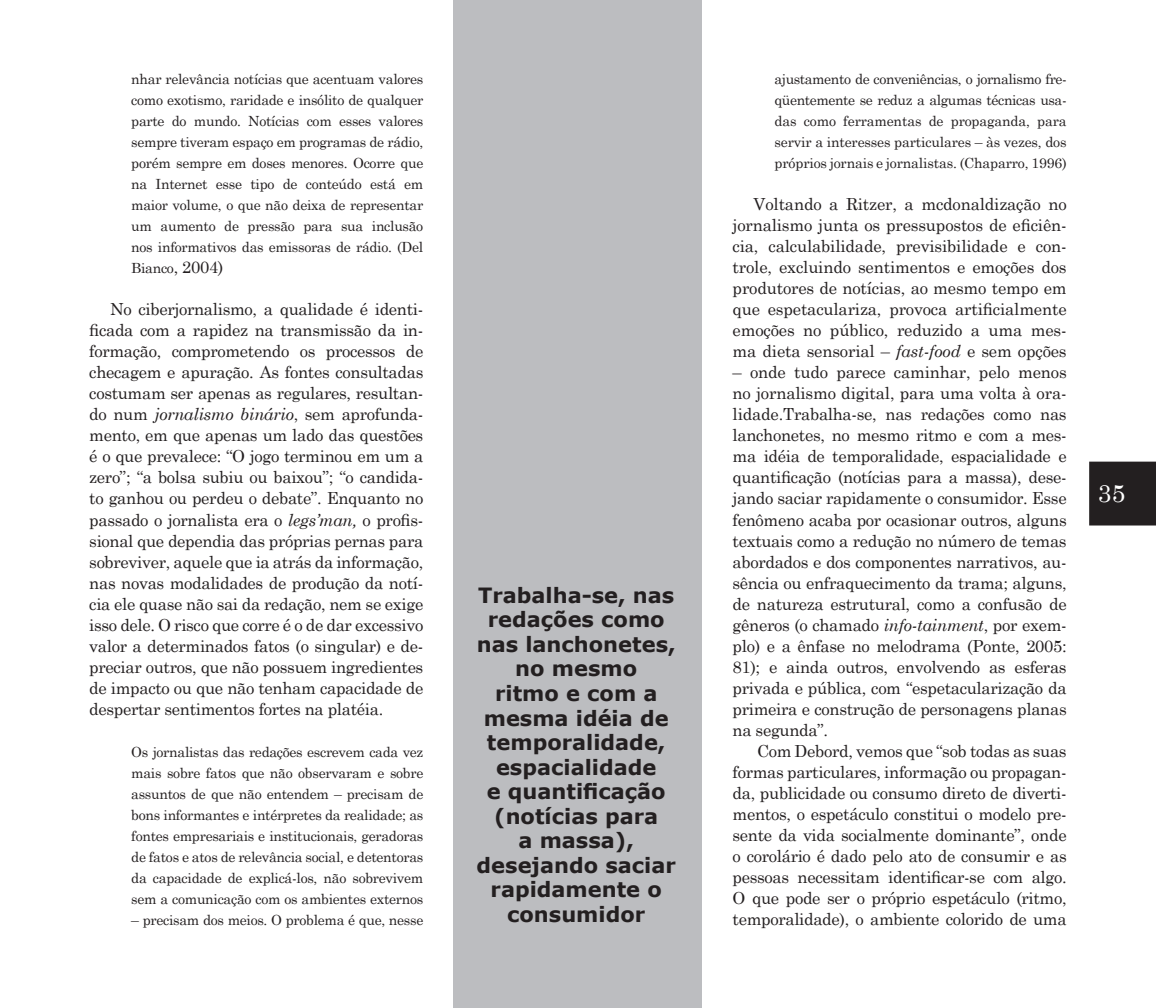
<style>
.page{position:relative;width:1156px;height:1008px;background:#fff}
.page>*{position:absolute;margin:0;border:0;box-sizing:border-box;transform-origin:0 0}
.t1{font:24.5px "Century Schoolbook";color:#fff}
.Body_Text_Indent_3{font:700 21px/24.5px "Verdana";color:#231f20;text-align:center}
.t2{font:16.62px/21px "Century Schoolbook";letter-spacing:-.02em;color:#231f20;text-align:justify}
.t3{font:14px/21px "Century Schoolbook";letter-spacing:-.02em;color:#231f20;text-align:justify}
.s1{font-size:16.62px}
.s2{font-style:italic}
</style>
<div class="page">
<div style="left:1089px;top:461px;width:67px;height:64px;background:#231f20"></div>
<div style="left:453px;top:0;width:248px;height:1007px;background:#bcbdc0"></div>
<p class="t3" style="left:131px;top:67px;width:294px">nhar relevância notícias que acentuam valores como exotismo, raridade e insólito de qualquer parte do mundo. Notícias com esses valores sempre tiveram espaço em programas de rádio, porém sempre em doses menores. Ocorre que na Internet esse tipo de conteúdo está em maior volume, o que não deixa de representar um aumento de pressão para sua inclusão nos informativos das emissoras de rádio. (Del Bianco<span class="s1">, 2004)</span></p>
<p class="t2" style="left:89px;top:297px;width:336px;text-indent:21px">No ciberjornalismo, a qualidade é identi&shy;ficada com a rapidez na transmissão da in&shy;formação, comprometendo os processos de checagem e apuração. As fontes consultadas costumam ser apenas as regulares, resultan&shy;do num <span class="s2">jornalismo binário</span>, sem aprofunda&shy;mento, em que apenas um lado das questões é o que prevalece: “O jogo terminou em um a zero”; “a bolsa subiu ou baixou”; “o candida&shy;to ganhou ou perdeu o debate”. Enquanto no passado o jornalista era o <span class="s2">legs’man,</span> o profis&shy;sional que dependia das próprias pernas para sobreviver, aquele que ia atrás da informação, nas novas modalidades de produção da notí&shy;cia ele quase não sai da redação, nem se exige isso dele. O risco que corre é o de dar excessivo valor a determinados fatos (o singular) e de&shy;preciar outros, que não possuem ingredientes de impacto ou que não tenham capacidade de despertar sentimentos fortes na platéia.</p>
<p class="t3" style="left:131px;top:739px;width:294px">Os jornalistas das redações escrevem cada vez mais sobre fatos que não observaram e sobre assuntos de que não entendem – precisam de bons informantes e intérpretes da realidade; as fontes empresariais e institucionais, geradoras de fatos e atos de relevância social, e detentoras da capacidade de explicá-los, não sobrevivem sem a comunicação com os ambientes externos</p>
<p class="t3" style="left:131px;top:907px;width:294px">– precisam dos meios. O problema é que, nesse</p>
<p class="Body_Text_Indent_3" style="left:477px;top:582px;width:201px">Trabalha-se, nas redações como nas lanchonetes, no mesmo<br>ritmo e com a mesma idéia de temporalidade, espacialidade<br>e quantificação (notícias para<br>a massa), desejando saciar rapidamente o consumidor</p>
<p class="t3" style="left:774px;top:67px;width:294px">ajustamento de conveniências, o jornalismo fre&shy;qüentemente se reduz a algumas técnicas usa-</p>
<p class="t3" style="left:774px;top:109px;width:294px">das como ferramentas de propaganda, para servir a interesses particulares – às vezes, dos próprios jornais e jornalistas. (Chaparro, 1996)</p>
<p class="t2" style="left:733px;top:192px;width:336px;text-indent:21px">Voltando a Ritzer, a mcdonaldização no jornalismo junta os pressupostos de eficiên&shy;cia, calculabilidade, previsibilidade e con&shy;trole, excluindo sentimentos e emoções dos produtores de notícias, ao mesmo tempo em que espetaculariza, provoca artificialmente emoções no público, reduzido a uma mes&shy;ma dieta sensorial – <span class="s2">fast-food</span> e sem opções</p>
<p class="t2" style="left:733px;top:360px;width:336px">– onde tudo parece caminhar, pelo menos no jornalismo digital, para uma volta à ora&shy;lidade.Trabalha-se, nas redações como nas lanchonetes, no mesmo ritmo e com a mes&shy;ma idéia de temporalidade, espacialidade e quantificação (notícias para a massa), dese&shy;jando saciar rapidamente o consumidor. Esse fenômeno acaba por ocasionar outros, alguns textuais como a redução no número de temas abordados e dos componentes narrativos, au&shy;sência ou enfraquecimento da trama; alguns, de natureza estrutural, como a confusão de gêneros (o chamado <span class="s2">info-tainment</span>, por exem&shy;plo) e a ênfase no melodrama (Ponte, 2005:<br>81); e ainda outros, envolvendo as esferas privada e pública, com “espetacularização da primeira e construção de personagens planas na segunda”.</p>
<p class="t2" style="left:733px;top:738px;width:336px;text-indent:24px">Com Debord, vemos que “sob todas as suas formas particulares, informação ou propagan&shy;da, publicidade ou consumo direto de diverti&shy;mentos, o espetáculo constitui o modelo pre&shy;sente da vida socialmente dominante”, onde o corolário é dado pelo ato de consumir e as pessoas necessitam identificar-se com algo.<br>O que pode ser o próprio espetáculo (ritmo, temporalidade), o ambiente colorido de uma</p>
<h1 class="t1" style="left:1098px;top:472px;width:29px">35</h1>
</div>
